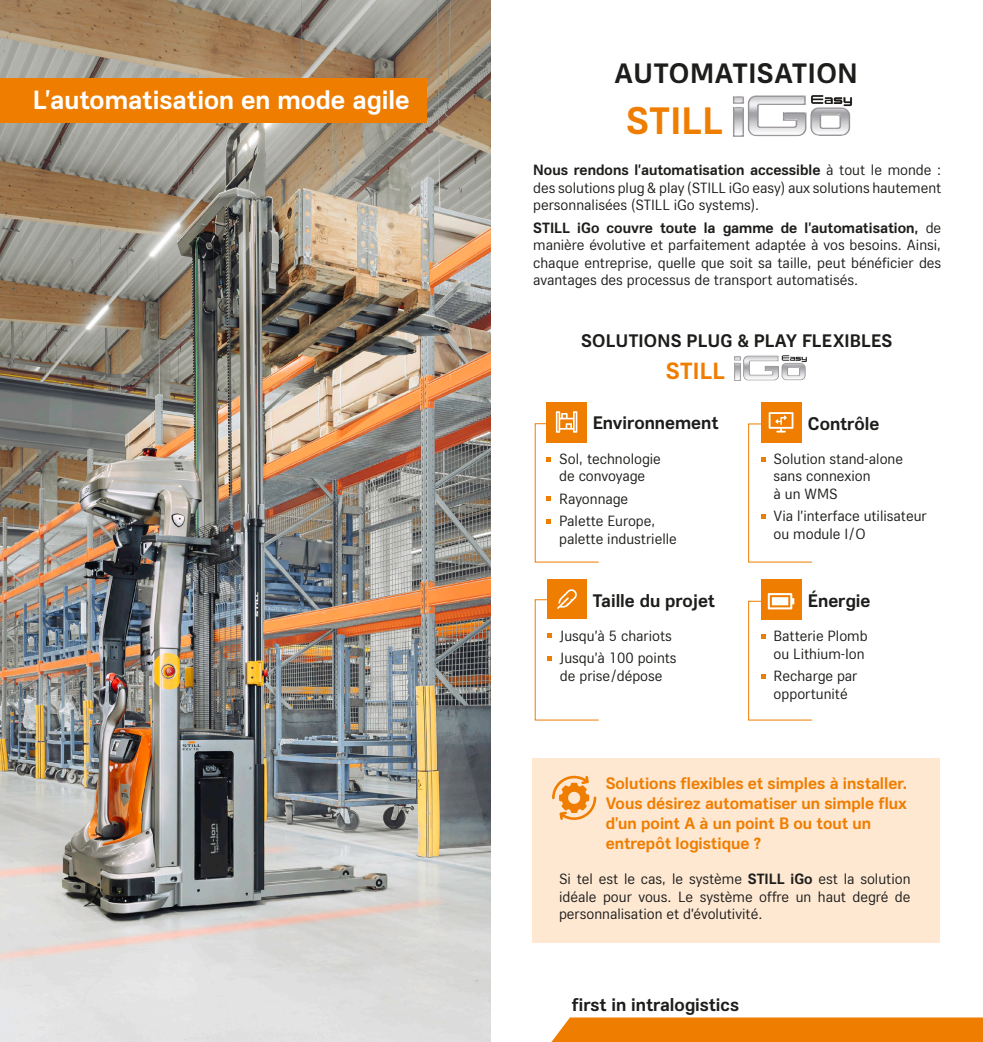
<style>
.page{position:relative;width:983px;height:1042px;background:#fff}
.page>*{position:absolute;margin:0;border:0;box-sizing:border-box;transform-origin:0 0}
.t1{font:700 40.6px "STILL Type";letter-spacing:.01em;color:#ef7d00}
.t2{font:700 29.75px "STILL Type";letter-spacing:.02em;color:#1d1d1b}
.t3{font:700 28px "STILL Type";color:#fff}
.t4{font:700 24.85px "STILL Type";letter-spacing:.01em;color:#ef7d00}
.t5{font:700 19.25px "STILL Type";color:#1d1d1b}
.t6{font:700 17.5px/20.1px "STILL Type";color:#ef7d00}
.t7{font:15.75px/17.5px "STILL Type";color:#1d1d1b}
.s1{font-weight:700}
</style>
<div class="page">
<div style="left:532px;top:758px;width:407px;height:184px;background:#fee8d2"></div>
<img style="left:733px;top:95px;width:119px;height:42px">
<img style="left:734px;top:355px;width:73px;height:26px">
<div style="left:760px;top:402px;width:41px;height:40px;background:#ef7d00"></div>
<div style="left:760px;top:579px;width:41px;height:41px;background:#ef7d00"></div>
<div style="left:551px;top:1017px;width:431px;height:25px;background:#ef7d00"></div>
<svg style="left:552px;top:776px;width:44px;height:44px"></svg>
<svg style="left:748px;top:593px;width:64px;height:128px"></svg>
<svg style="left:748px;top:412px;width:64px;height:151px"></svg>
<div style="left:546px;top:402px;width:40px;height:40px;background:#ef7d00"></div>
<svg style="left:534px;top:411px;width:65px;height:152px"></svg>
<div style="left:547px;top:579px;width:39px;height:40px;background:#ef7d00"></div>
<svg style="left:534px;top:589px;width:65px;height:132px"></svg>
<img style="left:0;top:0;width:490px;height:1042px">
<div style="left:0;top:78px;width:427px;height:44px;background:#ef7d00"></div>
<h3 class="t3" style="left:33px;top:82px;width:378px">L’automatisation en mode agile</h3>
<h2 class="t2" style="left:614px;top:54px;width:245px">AUTOMATISATION</h2>
<h1 class="t1" style="left:626px;top:94px;width:98px">STILL</h1>
<p class="t7" style="left:533px;top:161px;width:409px;text-align:justify"><span class="s1">Nous rendons l’automatisation accessible</span> à tout le monde : des solutions plug &amp; play (STILL iGo easy) aux solutions hautement personnalisées (STILL iGo systems).</p>
<p class="t7" style="left:533px;top:218px;width:409px;text-align:justify"><span class="s1">STILL iGo couvre toute la gamme de l’automatisation,</span> de manière évolutive et parfaitement adaptée à vos besoins. Ainsi, chaque entreprise, quelle que soit sa taille, peut bénéficier des avantages des processus de transport automatisés.</p>
<p class="t5" style="left:581px;top:327px;width:312px">SOLUTIONS PLUG &amp; PLAY FLEXIBLES</p>
<h3 class="t4" style="left:665px;top:355px;width:61px">STILL</h3>
<p class="t5" style="left:592px;top:410px;width:127px">Environnement</p>
<p class="t7" style="left:559px;top:449px;width:103px">Sol, technologie de convoyage</p>
<p class="t7" style="left:559px;top:486px;width:98px;line-height:22.4px">Rayonnage<br>Palette Europe,</p>
<p class="t7" style="left:559px;top:529px;width:119px">palette industrielle</p>
<p class="t5" style="left:592px;top:588px;width:123px">Taille du projet</p>
<p class="t7" style="left:559px;top:623px;width:118px;line-height:22.4px">Jusqu’à 5 chariots<br>Jusqu’à 100 points</p>
<p class="t7" style="left:559px;top:666px;width:104px">de prise/dépose</p>
<p class="t5" style="left:807px;top:411px;width:73px">Contrôle</p>
<p class="t7" style="left:773px;top:449px;width:131px">Solution stand-alone sans connexion<br>à un WMS</p>
<p class="t7" style="left:773px;top:506px;width:155px">Via l’interface utilisateur ou module I/O</p>
<p class="t5" style="left:807px;top:588px;width:64px">Énergie</p>
<p class="t7" style="left:773px;top:626px;width:96px">Batterie Plomb ou Lithium-Ion</p>
<p class="t7" style="left:773px;top:666px;width:85px">Recharge par opportunité</p>
<p class="t6" style="left:605px;top:772px;width:303px">Solutions flexibles et simples à installer.<br>Vous désirez automatiser un simple flux d’un point A à un point B ou tout un entrepôt logistique ?</p>
<p class="t7" style="left:559px;top:869px;width:353px;text-align:justify">Si tel est le cas, le système <span class="s1">STILL iGo</span> est la solution idéale pour vous. Le système offre un haut degré de personnalisation et d’évolutivité.</p>
<p class="t5" style="left:571px;top:992px;width:168px">first in intralogistics</p>
</div>
